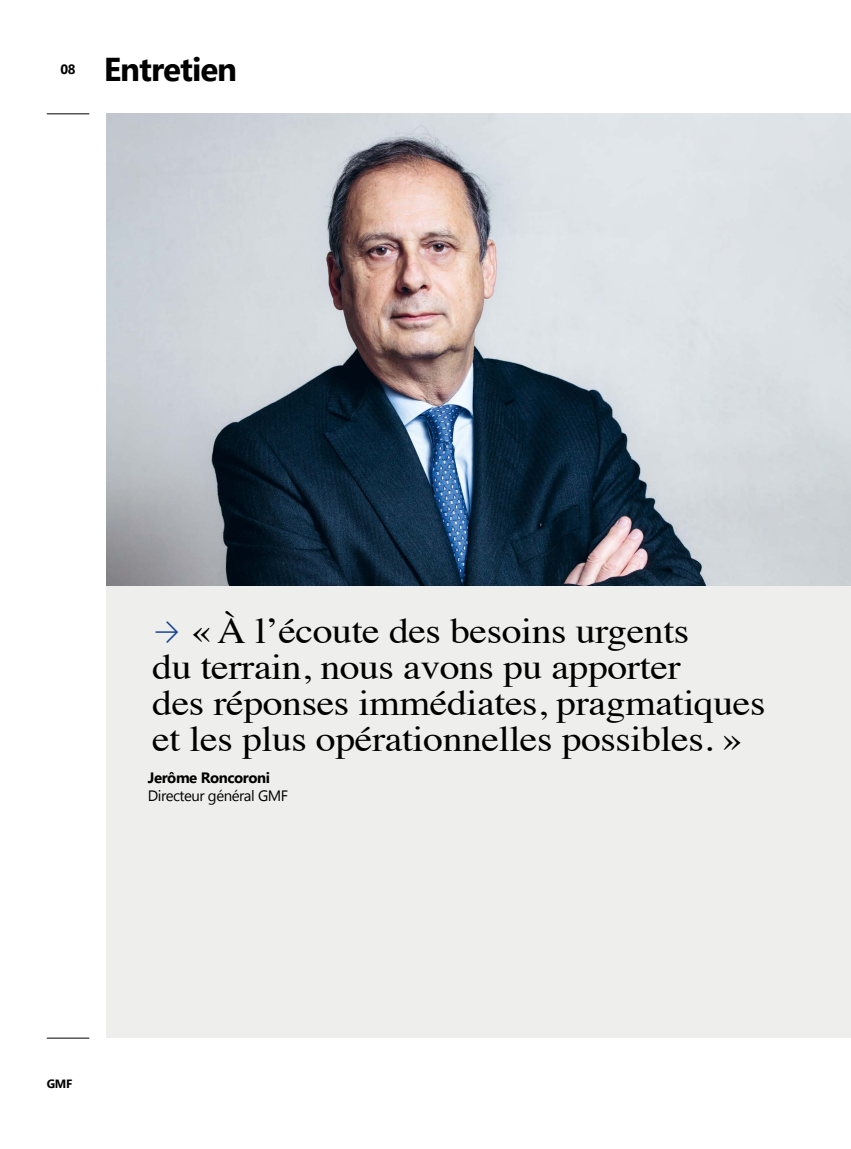
<style>
.page{position:relative;width:851px;height:1149px;background:#fff}
.page>*{position:absolute;margin:0;border:0;box-sizing:border-box;transform-origin:0 0}
.t1{font:36px/36px "Times";letter-spacing:-.01em;color:#000;scale:1.1 1}
.t2{font:700 33px "Segoe UI";letter-spacing:-.03em;color:#000}
.t3{font:15px/18px "Segoe UI";letter-spacing:-.03em;color:#000}
.t4{font:700 13.5px "Segoe UI";color:#000}
.t5{font:700 12px "Segoe UI";color:#000}
.s1{font-family:"Flesh Plain";font-size:30px;color:#164194}
.s2{font-weight:700}
</style>
<div class="page">
<hr style="left:47px;top:1037px;width:42px;height:1px;background:#000">
<hr style="left:47px;top:113px;width:42px;height:1px;background:#000">
<div style="left:106px;top:114px;width:744px;height:923px;background:#eeefed"></div>
<img style="left:106px;top:114px;width:744px;height:471px">
<p class="t4" style="left:60px;top:59px;width:17px">08</p>
<h3 class="t2" style="left:104px;top:44px;width:135px">Entretien</h3>
<p class="t1" style="left:152px;top:609px;width:558px"><span class="s1">→</span> « À l’écoute des besoins urgents<br>du terrain, nous avons pu apporter<br>des réponses immédiates, pragmatiques et les plus opérationnelles possibles. »</p>
<p class="t3" style="left:148px;top:768px;width:142px"><span class="s2">Jerôme Roncoroni<br></span>Directeur général GMF</p>
<p class="t5" style="left:47px;top:1073px;width:27px">GMF</p>
</div>
